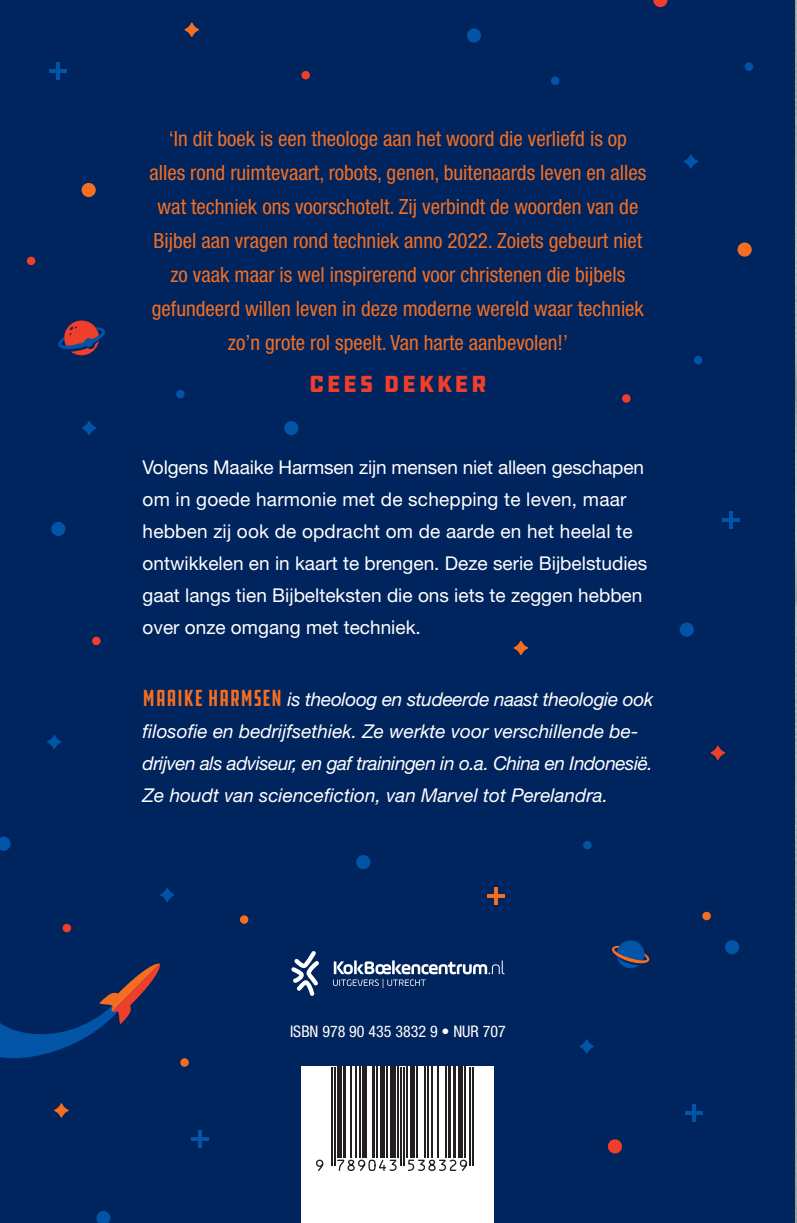
<style>
.page{position:relative;width:797px;height:1223px;background:#fff}
.page>*{position:absolute;margin:0;border:0;box-sizing:border-box;transform-origin:0 0}
.t1{font:24px "DDC Hardware";letter-spacing:.08em;color:#ef3e29}
.t2{font:condensed 21px/34px "Helvetica Neue LT";color:#f36e21;text-align:center}
.t3{font:19px/32px "Helvetica Neue LT";color:#fff}
.t4{font:italic 19px/32px "Helvetica Neue LT";color:#fff}
.t5{font:condensed 16px "Helvetica Neue LT";color:#fff}
.s1{font-family:"DDC Hardware";font-style:normal;font-stretch:extra-condensed;font-size:24px;color:#f36e21}
</style>
<div class="page">
<div style="left:0;top:0;width:794px;height:1222px;background:#00245d"></div>
<div style="left:301px;top:1066px;width:193px;height:156px;background:#fff"></div>
<svg style="left:331px;top:1066px;width:143px;height:100px"></svg>
<hr style="left:331px;top:1066px;width:1px;height:99px;background:#231f20">
<hr style="left:334px;top:1066px;width:1px;height:99px;background:#231f20">
<hr style="left:337px;top:1066px;width:4px;height:92px;background:#231f20">
<hr style="left:343px;top:1066px;width:3px;height:92px;background:#231f20">
<hr style="left:350px;top:1066px;width:2px;height:92px;background:#231f20">
<hr style="left:355px;top:1066px;width:1px;height:92px;background:#231f20">
<hr style="left:359px;top:1066px;width:2px;height:92px;background:#231f20">
<div style="left:362px;top:1066px;width:5px;height:92px;background:#231f20"></div>
<hr style="left:371px;top:1066px;width:3px;height:92px;background:#231f20">
<hr style="left:376px;top:1066px;width:1px;height:92px;background:#231f20">
<div style="left:380px;top:1066px;width:5px;height:92px;background:#231f20"></div>
<hr style="left:386px;top:1066px;width:2px;height:92px;background:#231f20">
<div style="left:389px;top:1066px;width:6px;height:92px;background:#231f20"></div>
<hr style="left:397px;top:1066px;width:1px;height:92px;background:#231f20">
<hr style="left:400px;top:1066px;width:1px;height:99px;background:#231f20">
<hr style="left:403px;top:1066px;width:1px;height:99px;background:#231f20">
<hr style="left:406px;top:1066px;width:1px;height:92px;background:#231f20">
<div style="left:410px;top:1066px;width:5px;height:92px;background:#231f20"></div>
<hr style="left:416px;top:1066px;width:2px;height:92px;background:#231f20">
<hr style="left:424px;top:1066px;width:1px;height:92px;background:#231f20">
<hr style="left:427px;top:1066px;width:1px;height:92px;background:#231f20">
<hr style="left:431px;top:1066px;width:2px;height:92px;background:#231f20">
<hr style="left:437px;top:1066px;width:2px;height:92px;background:#231f20">
<hr style="left:445px;top:1066px;width:1px;height:92px;background:#231f20">
<hr style="left:448px;top:1066px;width:3px;height:92px;background:#231f20">
<hr style="left:452px;top:1066px;width:3px;height:92px;background:#231f20">
<div style="left:458px;top:1066px;width:5px;height:92px;background:#231f20"></div>
<hr style="left:464px;top:1066px;width:2px;height:92px;background:#231f20">
<hr style="left:469px;top:1066px;width:1px;height:99px;background:#231f20">
<hr style="left:472px;top:1066px;width:1px;height:99px;background:#231f20">
<svg style="left:316px;top:1159px;width:8px;height:12px"></svg>
<svg style="left:336px;top:1158px;width:61px;height:13px"></svg>
<svg style="left:407px;top:1158px;width:60px;height:13px"></svg>
<svg style="left:333px;top:960px;width:171px;height:28px"></svg>
<svg style="left:291px;top:951px;width:28px;height:44px"></svg>
<div style="left:27px;top:257px;width:8px;height:8px;background:#ef3e29;border-radius:50%"></div>
<div style="left:82px;top:183px;width:14px;height:14px;background:#f36e21;border-radius:50%"></div>
<div style="left:607px;top:1139px;width:15px;height:14px;background:#ef3e29;border-radius:50%"></div>
<svg style="left:653px;top:0;width:14px;height:7px"></svg>
<div style="left:240px;top:915px;width:8px;height:8px;background:#f36e21;border-radius:50%"></div>
<svg style="left:92px;top:636px;width:9px;height:9px"></svg>
<div style="left:301px;top:71px;width:9px;height:8px;background:#ef3e29;border-radius:50%"></div>
<div style="left:702px;top:911px;width:8px;height:9px;background:#f36e21;border-radius:50%"></div>
<div style="left:180px;top:1058px;width:9px;height:8px;background:#f36e21;border-radius:50%"></div>
<div style="left:622px;top:394px;width:8px;height:9px;background:#ef3e29;border-radius:50%"></div>
<hr style="left:494px;top:887px;width:4px;height:17px;background:#f36e21">
<hr style="left:487px;top:894px;width:17px;height:4px;background:#f36e21">
<div style="left:693px;top:356px;width:9px;height:8px;background:#0154a6;border-radius:50%"></div>
<div style="left:176px;top:390px;width:8px;height:8px;background:#0154a6;border-radius:50%"></div>
<div style="left:737px;top:242px;width:14px;height:15px;background:#f36e21;border-radius:50%"></div>
<div style="left:51px;top:522px;width:14px;height:14px;background:#0154a6;border-radius:50%"></div>
<div style="left:466px;top:28px;width:15px;height:15px;background:#0154a6;border-radius:50%"></div>
<div style="left:284px;top:421px;width:14px;height:14px;background:#0154a6;border-radius:50%"></div>
<div style="left:679px;top:622px;width:14px;height:14px;background:#0154a6;border-radius:50%"></div>
<div style="left:724px;top:940px;width:15px;height:14px;background:#0154a6;border-radius:50%"></div>
<svg style="left:96px;top:1211px;width:14px;height:11px"></svg>
<svg style="left:0;top:836px;width:11px;height:14px"></svg>
<div style="left:356px;top:855px;width:14px;height:14px;background:#0154a6;border-radius:50%"></div>
<div style="left:63px;top:923px;width:8px;height:9px;background:#ef3e29;border-radius:50%"></div>
<div style="left:583px;top:840px;width:8px;height:9px;background:#0154a6;border-radius:50%"></div>
<div style="left:744px;top:62px;width:8px;height:9px;background:#0154a6;border-radius:50%"></div>
<div style="left:550px;top:77px;width:9px;height:8px;background:#0154a6;border-radius:50%"></div>
<hr style="left:56px;top:62px;width:4px;height:17px;background:#0154a6">
<hr style="left:50px;top:69px;width:17px;height:4px;background:#0154a6">
<svg style="left:692px;top:1104px;width:3px;height:17px"></svg>
<hr style="left:685px;top:1111px;width:17px;height:4px;background:#0154a6">
<svg style="left:729px;top:512px;width:3px;height:17px"></svg>
<hr style="left:722px;top:518px;width:17px;height:4px;background:#0154a6">
<hr style="left:198px;top:1130px;width:4px;height:17px;background:#0154a6">
<hr style="left:192px;top:1137px;width:17px;height:4px;background:#0154a6">
<svg style="left:710px;top:745px;width:15px;height:15px"></svg>
<svg style="left:683px;top:154px;width:15px;height:15px"></svg>
<svg style="left:47px;top:734px;width:15px;height:15px"></svg>
<svg style="left:160px;top:887px;width:15px;height:15px"></svg>
<svg style="left:579px;top:1039px;width:15px;height:14px"></svg>
<svg style="left:82px;top:421px;width:14px;height:14px"></svg>
<svg style="left:54px;top:1103px;width:15px;height:14px"></svg>
<svg style="left:184px;top:22px;width:15px;height:15px"></svg>
<svg style="left:513px;top:640px;width:15px;height:15px"></svg>
<svg style="left:611px;top:940px;width:39px;height:29px"></svg>
<svg style="left:0;top:963px;width:161px;height:96px"></svg>
<svg style="left:58px;top:320px;width:47px;height:36px"></svg>
<svg style="left:794px;top:0;width:3px;height:1223px;background:#718699"></svg>
<p class="t2" style="left:149px;top:121px;width:498px">‘In dit boek is een theologe aan het woord die verliefd is op alles rond ruimtevaart, robots, genen, buitenaards leven en alles wat techniek ons voorschotelt. Zij verbindt de woorden van de Bijbel aan vragen rond techniek anno 2022. Zoiets gebeurt niet zo vaak maar is wel inspirerend voor christenen die bijbels gefundeerd willen leven in deze moderne wereld waar techniek zo’n grote rol speelt. Van harte aanbevolen!’</p>
<p class="t1" style="left:308px;top:368px;width:180px">CEES DEKKER</p>
<p class="t3" style="left:142px;top:450px;width:506px">Volgens Maaike Harmsen zijn mensen niet alleen geschapen om in goede harmonie met de schepping te leven, maar hebben zij ook de opdracht om de aarde en het heelal te ontwikkelen en in kaart te brengen. Deze serie Bijbelstudies gaat langs tien Bijbelteksten die ons iets te zeggen hebben over onze omgang met techniek.</p>
<p class="t4" style="left:142px;top:682px;width:512px"><span class="s1">MAAIKE HARMSEN</span> is theoloog en studeerde naast theologie ook filosofie en bedrijfsethiek. Ze werkte voor verschillende be&shy;drijven als adviseur, en gaf trainingen in o.a. China en Indonesië.<br>Ze houdt van sciencefiction, van Marvel tot Perelandra.</p>
<p class="t5" style="left:290px;top:1021px;width:217px">ISBN 978 90 435 3832 9 • NUR 707</p>
</div>
